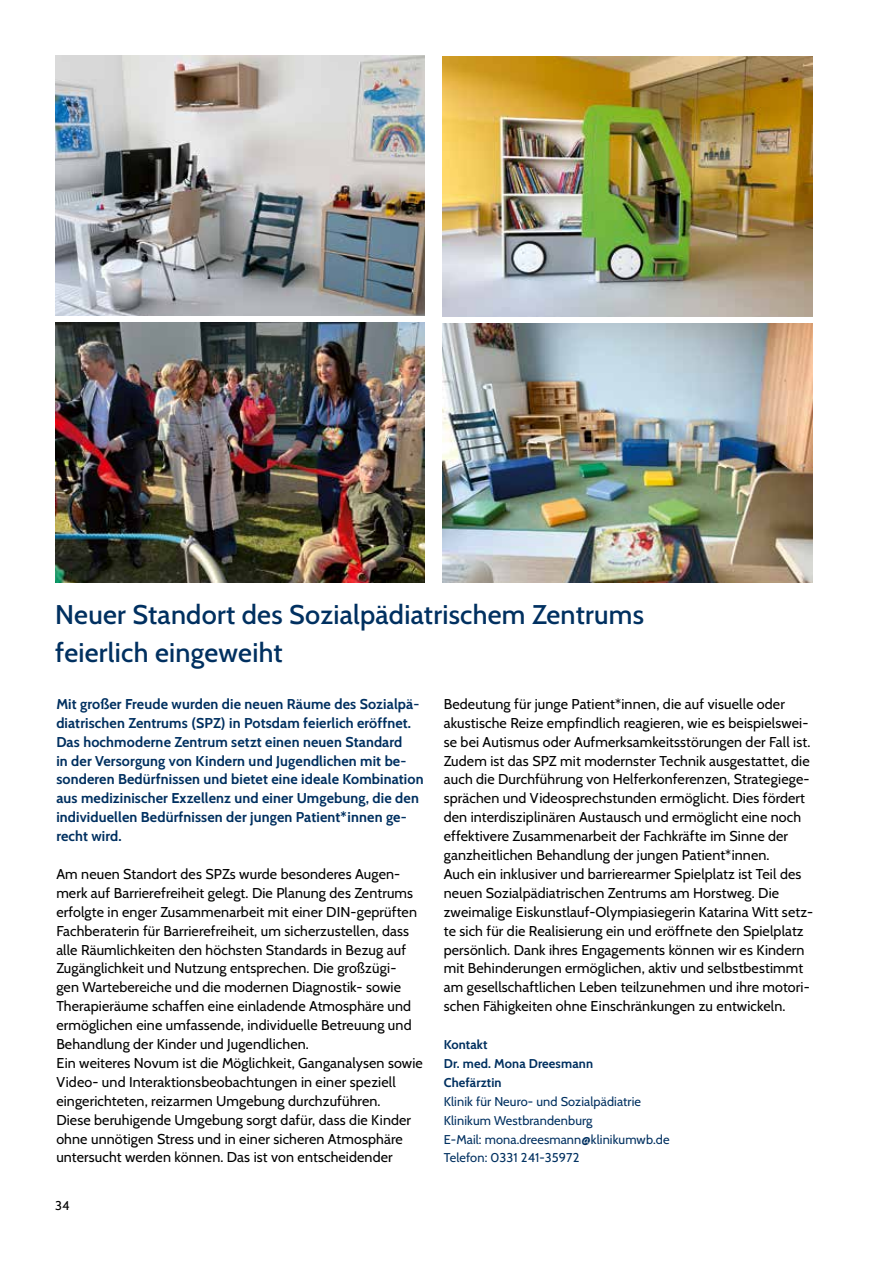
<style>
.page{position:relative;width:893px;height:1263px;background:#fff}
.page>*{position:absolute;margin:0;border:0;box-sizing:border-box;transform-origin:0 0}
.t1{font:500 27px/37.8px "Cabin";letter-spacing:.01em;color:#003060}
.t2{font:14.25px/18.9px "Cabin";letter-spacing:.01em;color:#000}
.t3{font:700 14.25px/18.9px "Cabin";letter-spacing:.01em;color:#003060}
.t4{font:12.75px/18.9px "Cabin";letter-spacing:.01em;color:#003060}
.t5{font:700 12.75px/18.9px "Cabin";letter-spacing:.01em;color:#003060}
.t6{font:12.75px "Cabin";color:#000}
</style>
<div class="page">
<img style="left:443px;top:323px;width:369px;height:259px">
<img style="left:443px;top:57px;width:369px;height:260px">
<img style="left:55px;top:55px;width:370px;height:261px">
<img style="left:55px;top:322px;width:370px;height:261px">
<h1 class="t1" style="left:55px;top:594px;width:590px">Neuer Standort des Sozialpädiatrischem Zentrums feierlich eingeweiht</h1>
<p class="t3" style="left:56px;top:693px;width:369px">Mit großer Freude wurden die neuen Räume des Sozialpä&shy;diatrischen Zentrums (SPZ) in Potsdam feierlich eröffnet.<br>Das hochmoderne Zentrum setzt einen neuen Standard<br>in der Versorgung von Kindern und Jugendlichen mit be&shy;sonderen Bedürfnissen und bietet eine ideale Kombination aus medizinischer Exzellenz und einer Umgebung, die den individuellen Bedürfnissen der jungen Patient*innen ge&shy;recht wird.</p>
<p class="t2" style="left:56px;top:863px;width:368px">Am neuen Standort des SPZs wurde besonderes Augen&shy;merk auf Barrierefreiheit gelegt. Die Planung des Zentrums erfolgte in enger Zusammenarbeit mit einer DIN-geprüften Fachberaterin für Barrierefreiheit, um sicherzustellen, dass alle Räumlichkeiten den höchsten Standards in Bezug auf Zugänglichkeit und Nutzung entsprechen. Die großzügi-<br>gen Wartebereiche und die modernen Diagnostik- sowie Therapieräume schaffen eine einladende Atmosphäre und ermöglichen eine umfassende, individuelle Betreuung und Behandlung der Kinder und Jugendlichen.<br>Ein weiteres Novum ist die Möglichkeit, Ganganalysen sowie Video- und Interaktionsbeobachtungen in einer speziell eingerichteten, reizarmen Umgebung durchzuführen.<br>Diese beruhigende Umgebung sorgt dafür, dass die Kinder ohne unnötigen Stress und in einer sicheren Atmosphäre untersucht werden können. Das ist von entscheidender</p>
<p class="t2" style="left:444px;top:693px;width:371px">Bedeutung für junge Patient*innen, die auf visuelle oder akustische Reize empfindlich reagieren, wie es beispielswei&shy;se bei Autismus oder Aufmerksamkeitsstörungen der Fall ist.<br>Zudem ist das SPZ mit modernster Technik ausgestattet, die auch die Durchführung von Helferkonferenzen, Strategiege&shy;sprächen und Videosprechstunden ermöglicht. Dies fördert den interdisziplinären Austausch und ermöglicht eine noch effektivere Zusammenarbeit der Fachkräfte im Sinne der ganzheitlichen Behandlung der jungen Patient*innen.<br>Auch ein inklusiver und barrierearmer Spielplatz ist Teil des neuen Sozialpädiatrischen Zentrums am Horstweg. Die zweimalige Eiskunstlauf-Olympiasiegerin Katarina Witt setz&shy;te sich für die Realisierung ein und eröffnete den Spielplatz persönlich. Dank ihres Engagements können wir es Kindern mit Behinderungen ermöglichen, aktiv und selbstbestimmt am gesellschaftlichen Leben teilzunehmen und ihre motori&shy;schen Fähigkeiten ohne Einschränkungen zu entwickeln.</p>
<p class="t5" style="left:444px;top:1034px;width:151px">Kontakt<br>Dr. med. Mona Dreesmann<br>Chefärztin</p>
<p class="t4" style="left:444px;top:1091px;width:227px">Klinik für Neuro- und Sozialpädiatrie Klinikum Westbrandenburg<br>E-Mail: mona.dreesmann@klinikumwb.de Telefon: 0331 241-35972</p>
<p class="t6" style="left:55px;top:1195px;width:16px">34</p>
</div>
